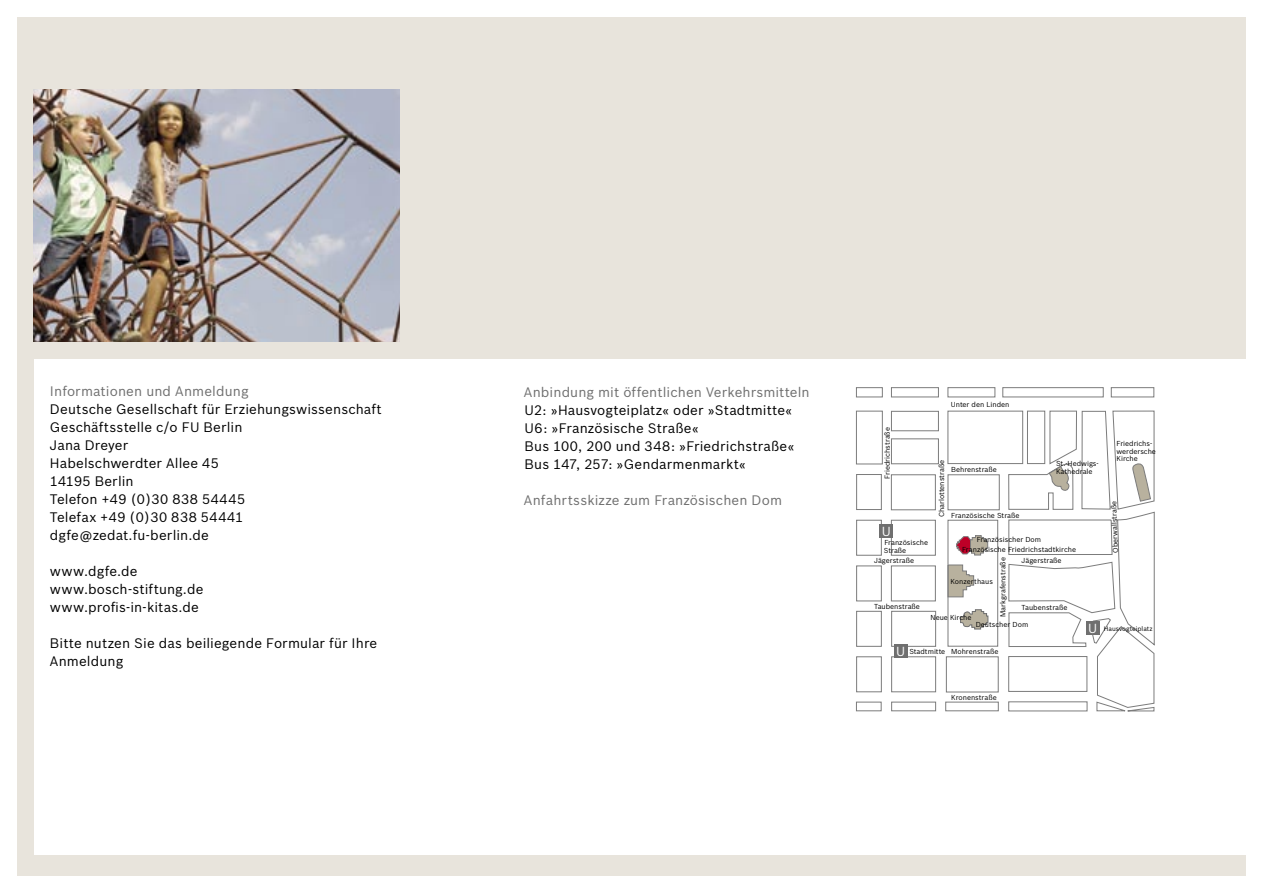
<style>
.page{position:relative;width:1263px;height:893px;background:#fff}
.page>*{position:absolute;margin:0;border:0;box-sizing:border-box;transform-origin:0 0}
.Copy{font:13.5px/18px "Bosch Sans";letter-spacing:.01em;color:#000}
.Copy-2{font:13.5px "Bosch Sans";letter-spacing:.005em;color:#6f6f6f}
.Copy-3{font:13.5px "Bosch Sans";letter-spacing:.04em;color:#000}
.t1{font:12.9px "Bosch Sans";color:#fff}
.t2{font:7.05px/7.6px "Bosch Sans";color:#000}
.t3{font:6.45px "Bosch Sans";color:#000}
</style>
<div class="page">
<div style="left:17px;top:17px;width:1229px;height:859px;background:#e8e4dc"></div>
<div style="left:34px;top:359px;width:1229px;height:495px;background:#fff"></div>
<svg style="left:960px;top:609px;width:28px;height:20px"></svg>
<div style="left:856px;top:387px;width:26px;height:10px;border:1px solid #7c7c7c"></div>
<div style="left:891px;top:387px;width:48px;height:10px;border:1px solid #7c7c7c"></div>
<div style="left:948px;top:387px;width:47px;height:10px;border:1px solid #7c7c7c"></div>
<div style="left:1002px;top:387px;width:101px;height:10px;border:1px solid #7c7c7c"></div>
<div style="left:1111px;top:387px;width:43px;height:10px;border:1px solid #7c7c7c"></div>
<div style="left:856px;top:411px;width:26px;height:53px;border:1px solid #7c7c7c"></div>
<div style="left:891px;top:411px;width:48px;height:20px;border:1px solid #7c7c7c"></div>
<div style="left:891px;top:439px;width:48px;height:25px;border:1px solid #7c7c7c"></div>
<div style="left:948px;top:411px;width:75px;height:53px;border:1px solid #7c7c7c"></div>
<div style="left:945px;top:702px;width:53px;height:9px;border:1px solid #7c7c7c"></div>
<div style="left:946px;top:656px;width:52px;height:36px;border:1px solid #7c7c7c"></div>
<div style="left:891px;top:702px;width:45px;height:9px;border:1px solid #7c7c7c"></div>
<div style="left:891px;top:656px;width:45px;height:36px;border:1px solid #7c7c7c"></div>
<div style="left:891px;top:611px;width:45px;height:36px;border:1px solid #7c7c7c"></div>
<div style="left:856px;top:611px;width:26px;height:36px;border:1px solid #7c7c7c"></div>
<div style="left:856px;top:656px;width:26px;height:36px;border:1px solid #7c7c7c"></div>
<div style="left:856px;top:566px;width:26px;height:35px;border:1px solid #7c7c7c"></div>
<div style="left:891px;top:566px;width:45px;height:35px;border:1px solid #7c7c7c"></div>
<div style="left:891px;top:520px;width:45px;height:35px;border:1px solid #7c7c7c"></div>
<div style="left:856px;top:520px;width:26px;height:35px;border:1px solid #7c7c7c"></div>
<div style="left:856px;top:474px;width:26px;height:36px;border:1px solid #7c7c7c"></div>
<div style="left:891px;top:474px;width:45px;height:36px;border:1px solid #7c7c7c"></div>
<div style="left:948px;top:474px;width:51px;height:36px;border:1px solid #7c7c7c"></div>
<div style="left:948px;top:520px;width:50px;height:126px;border:1px solid #7c7c7c"></div>
<svg style="left:1008px;top:411px;width:147px;height:300px"></svg>
<div style="left:856px;top:702px;width:25px;height:9px;border:1px solid #7c7c7c"></div>
<div style="left:880px;top:525px;width:13px;height:13px;background:#6f6f6f"></div>
<svg style="left:947px;top:535px;width:41px;height:62px"></svg>
<div style="left:1086px;top:622px;width:13px;height:13px;background:#6f6f6f"></div>
<div style="left:894px;top:645px;width:13px;height:13px;background:#6f6f6f"></div>
<img style="left:34px;top:89px;width:366px;height:252px">
<p class="Copy-2" style="left:50px;top:383px;width:200px">Informationen und Anmeldung</p>
<p class="Copy" style="left:50px;top:400px;width:333px">Deutsche Gesellschaft für Erziehungswissenschaft</p>
<p class="Copy" style="left:50px;top:418px;width:194px">Geschäftsstelle c/o FU Berlin</p>
<p class="Copy" style="left:50px;top:436px;width:80px">Jana Dreyer</p>
<p class="Copy" style="left:50px;top:454px;width:171px">Habelschwerdter Allee 45</p>
<p class="Copy" style="left:50px;top:472px;width:85px">14195 Berlin</p>
<p class="Copy-3" style="left:50px;top:491px;width:197px">Telefon +49 (0)30 838 54445</p>
<p class="Copy-3" style="left:50px;top:509px;width:195px">Telefax +49 (0)30 838 54441</p>
<p class="Copy" style="left:50px;top:526px;width:160px">dgfe@zedat.fu-berlin.de</p>
<p class="Copy" style="left:50px;top:562px;width:89px">www.dgfe.de</p>
<p class="Copy" style="left:50px;top:580px;width:155px">www.bosch-stiftung.de</p>
<p class="Copy" style="left:50px;top:598px;width:150px">www.profis-in-kitas.de</p>
<p class="Copy" style="left:50px;top:634px;width:329px">Bitte nutzen Sie das beiliegende Formular für Ihre<br>Anmeldung</p>
<p class="Copy-2" style="left:524px;top:383px;width:287px">Anbindung mit öffentlichen Verkehrsmitteln</p>
<p class="Copy" style="left:524px;top:401px;width:269px">U2: »Hausvogteiplatz« oder »Stadtmitte«</p>
<p class="Copy" style="left:524px;top:419px;width:176px">U6: »Französische Straße«</p>
<p class="Copy" style="left:525px;top:437px;width:271px">Bus 100, 200 und 348: »Friedrichstraße«</p>
<p class="Copy" style="left:525px;top:455px;width:223px">Bus 147, 257: »Gendarmenmarkt«</p>
<p class="Copy-2" style="left:524px;top:491px;width:260px">Anfahrtsskizze zum Französischen Dom</p>
<p class="t2" style="left:883px;top:479px;width:53px;rotate:-90deg">Friedrichstraße</p>
<p class="t1" style="left:882px;top:523px;width:11px">U</p>
<p class="t2" style="left:884px;top:539px;width:46px">Französische<br>Straße</p>
<p class="t2" style="left:951px;top:400px;width:60px">Unter den Linden</p>
<p class="t2" style="left:938px;top:517px;width:59px;rotate:-90deg">Charlottenstraße</p>
<p class="t2" style="left:951px;top:466px;width:47px">Behrenstraße</p>
<p class="t2" style="left:951px;top:511px;width:70px">Französische Straße</p>
<p class="t2" style="left:977px;top:535px;width:66px">Französischer Dom</p>
<p class="t2" style="left:1056px;top:460px;width:44px">St.-Hedwigs-</p>
<p class="t2" style="left:1056px;top:468px;width:38px">Kathedrale</p>
<p class="t2" style="left:962px;top:546px;width:115px">Französische Friedrichstadtkirche</p>
<p class="t2" style="left:1116px;top:440px;width:41px">Friedrichs&shy;werdersche</p>
<p class="t2" style="left:1116px;top:455px;width:23px">Kirche</p>
<p class="t2" style="left:1112px;top:553px;width:54px;rotate:-92deg">Oberwallstraße</p>
<p class="t2" style="left:999px;top:617px;width:61px;rotate:-90deg">Markgrafenstraße</p>
<p class="t2" style="left:874px;top:557px;width:41px">Jägerstraße</p>
<p class="t2" style="left:1022px;top:557px;width:41px">Jägerstraße</p>
<p class="t2" style="left:874px;top:602px;width:47px">Taubenstraße</p>
<p class="t2" style="left:1022px;top:604px;width:47px">Taubenstraße</p>
<p class="t2" style="left:951px;top:577px;width:44px">Konzert haus</p>
<p class="t2" style="left:976px;top:621px;width:54px">Deutscher Dom</p>
<p class="t2" style="left:930px;top:613px;width:42px">Neue Kirche</p>
<p class="t1" style="left:896px;top:643px;width:11px">U</p>
<p class="t2" style="left:951px;top:648px;width:49px">Mohrenstraße</p>
<p class="t2" style="left:909px;top:648px;width:37px">Stadtmitte</p>
<p class="t2" style="left:951px;top:693px;width:47px">Kronenstraße</p>
<p class="t1" style="left:1088px;top:620px;width:11px">U</p>
<p class="t3" style="left:1104px;top:625px;width:50px">Hausvogteiplatz</p>
</div>
